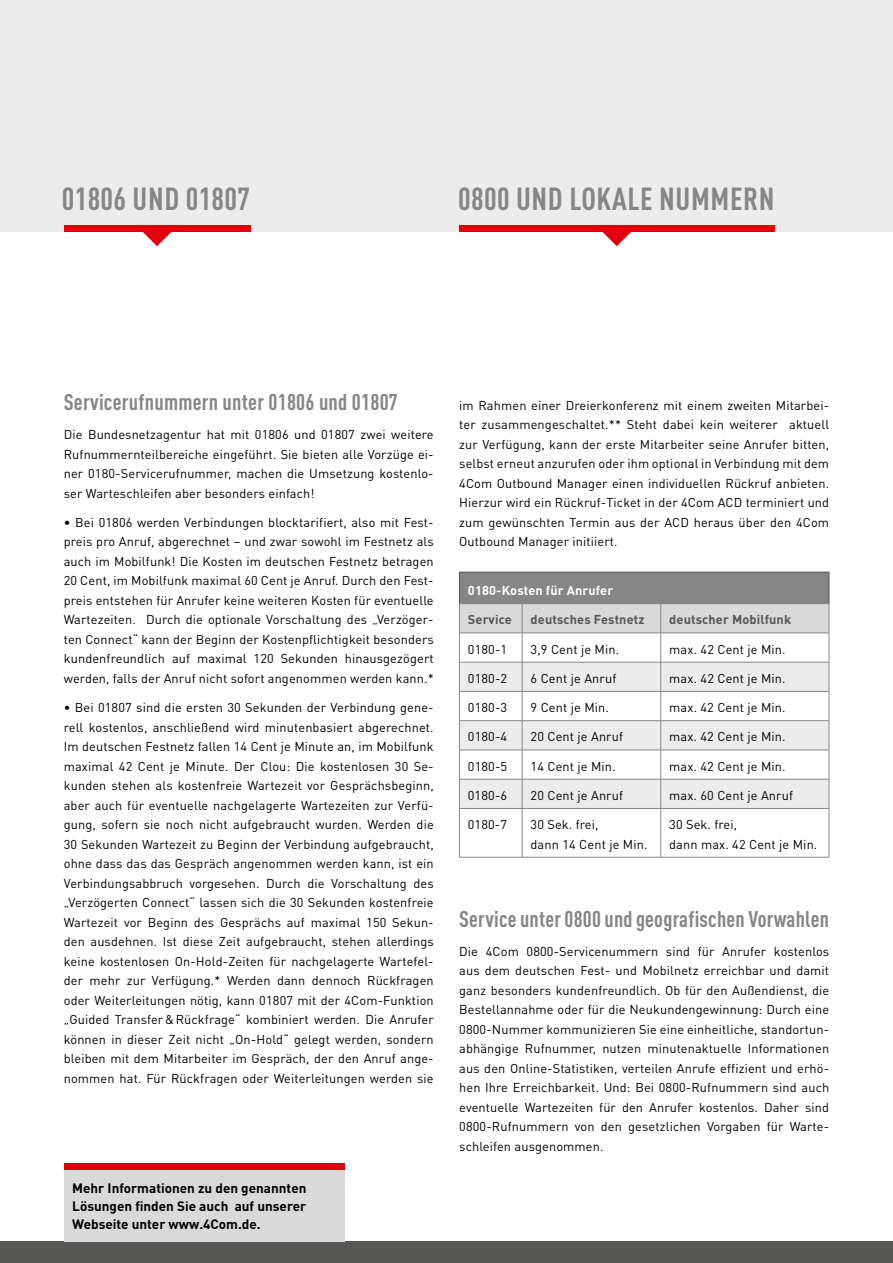
<style>
.page{position:relative;width:893px;height:1263px;background:#fff}
.page>*{position:absolute;margin:0;border:0;box-sizing:border-box;transform-origin:0 0}
.t1{font:700 condensed 31.5px "DINOT";letter-spacing:.02em;color:#868686}
.t2{font:700 condensed 22.5px "DINOT";letter-spacing:.01em;color:#868686}
.t3{font:700 13.5px/18px "DINOT";color:#000;text-align:justify}
.t4{font:12.75px/19.5px "DINOT";letter-spacing:.01em;color:#000;text-align:justify}
.t5{font:700 12.75px "DINOT";letter-spacing:.01em;color:#565655}
.t6{font:700 12.75px "DINOT";letter-spacing:.01em;color:#fff}
</style>
<div class="page">
<div style="left:0;top:0;width:893px;height:231px;background:#ececec"></div>
<div style="left:0;top:1242px;width:893px;height:21px;background:#565655"></div>
<div style="left:459px;top:225px;width:315px;height:6px;background:#e2000f"></div>
<svg style="left:595px;top:231px;width:43px;height:15px"></svg>
<div style="left:459px;top:572px;width:370px;height:32px;background:#868686"></div>
<hr style="left:459px;top:572px;width:63px;height:1px;background:#565655">
<hr style="left:459px;top:572px;width:1px;height:31px;background:#565655">
<hr style="left:522px;top:572px;width:139px;height:1px;background:#565655">
<hr style="left:661px;top:572px;width:168px;height:1px;background:#565655">
<hr style="left:829px;top:572px;width:1px;height:31px;background:#565655">
<hr style="left:459px;top:808px;width:63px;height:1px;background:#868686">
<hr style="left:459px;top:809px;width:1px;height:48px;background:#868686">
<hr style="left:522px;top:808px;width:139px;height:1px;background:#868686">
<hr style="left:522px;top:809px;width:1px;height:48px;background:#868686">
<hr style="left:661px;top:808px;width:168px;height:1px;background:#868686">
<hr style="left:661px;top:809px;width:1px;height:48px;background:#868686">
<hr style="left:829px;top:809px;width:1px;height:48px;background:#868686">
<hr style="left:459px;top:857px;width:63px;height:1px;background:#868686">
<hr style="left:522px;top:857px;width:139px;height:1px;background:#868686">
<hr style="left:661px;top:857px;width:168px;height:1px;background:#868686">
<svg style="left:459px;top:604px;width:371px;height:204px"></svg>
<hr style="left:459px;top:633px;width:63px;height:1px;background:#868686">
<hr style="left:522px;top:633px;width:139px;height:1px;background:#868686">
<hr style="left:661px;top:633px;width:168px;height:1px;background:#868686">
<div style="left:64px;top:1163px;width:280px;height:79px;background:#d9d9da"></div>
<div style="left:64px;top:1163px;width:280px;height:7px;background:#e2000f"></div>
<div style="left:64px;top:225px;width:186px;height:6px;background:#e2000f"></div>
<svg style="left:136px;top:231px;width:42px;height:15px"></svg>
<h1 class="t1" style="left:62px;top:180px;width:190px">01806 und 01807</h1>
<h1 class="t1" style="left:458px;top:180px;width:318px">0800 und lokale nummern</h1>
<h2 class="t2" style="left:64px;top:388px;width:336px">Servicerufnummern unter 01806 und 01807</h2>
<p class="t4" style="left:64px;top:424px;width:371px">Die Bundesnetzagentur hat mit 01806 und 01807 zwei weitere Rufnummernteilbereiche eingeführt. Sie bieten alle Vorzüge ei&shy;ner 0180-Servicerufnummer, machen die Umsetzung kostenlo&shy;ser Warteschleifen aber besonders einfach!</p>
<p class="t4" style="left:64px;top:512px;width:371px">• Bei 01806 werden Verbindungen blocktarifiert, also mit Fest&shy;preis pro Anruf, abgerechnet – und zwar sowohl im Festnetz als auch im Mobilfunk! Die Kosten im deutschen Festnetz betragen 20 Cent, im Mobilfunk maximal 60 Cent je Anruf. Durch den Fest&shy;preis entstehen für Anrufer keine weiteren Kosten für eventuelle Wartezeiten. Durch die optionale Vorschaltung des „Verzöger&shy;ten Connect“ kann der Beginn der Kostenpflichtigkeit besonders kundenfreundlich auf maximal 120 Sekunden hinausgezögert werden, falls der Anruf nicht sofort angenommen werden kann.*</p>
<p class="t4" style="left:64px;top:697px;width:371px">• Bei 01807 sind die ersten 30 Sekunden der Verbindung gene&shy;rell kostenlos, anschließend wird minutenbasiert abgerechnet.<br>Im deutschen Festnetz fallen 14 Cent je Minute an, im Mobilfunk maximal 42 Cent je Minute. Der Clou: Die kostenlosen 30 Se&shy;kunden stehen als kostenfreie Wartezeit vor Gesprächsbeginn, aber auch für eventuelle nachgelagerte Wartezeiten zur Verfü&shy;gung, sofern sie noch nicht aufgebraucht wurden. Werden die 30 Sekunden Wartezeit zu Beginn der Verbindung aufgebraucht, ohne dass das das Gespräch angenommen werden kann, ist ein Verbindungsabbruch vorgesehen. Durch die Vorschaltung des „Verzögerten Connect“ lassen sich die 30 Sekunden kostenfreie Wartezeit vor Beginn des Gesprächs auf maximal 150 Sekun&shy;den ausdehnen. Ist diese Zeit aufgebraucht, stehen allerdings keine kostenlosen On-Hold-Zeiten für nachgelagerte Wartefel&shy;der mehr zur Verfügung.* Werden dann dennoch Rückfragen oder Weiterleitungen nötig, kann 01807 mit der 4Com-Funktion „Guided Transfer&amp;Rückfrage“ kombiniert werden. Die Anrufer können in dieser Zeit nicht „On-Hold“ gelegt werden, sondern bleiben mit dem Mitarbeiter im Gespräch, der den Anruf ange&shy;nommen hat. Für Rückfragen oder Weiterleitungen werden sie</p>
<p class="t3" style="left:72px;top:1178px;width:236px">Mehr Informationen zu den genannten Lösungen finden Sie auch auf unserer Webseite unter www.4Com.de.</p>
<p class="t4" style="left:459px;top:395px;width:371px">im Rahmen einer Dreierkonferenz mit einem zweiten Mitarbei&shy;ter zusammengeschaltet.** Steht dabei kein weiterer aktuell zur Verfügung, kann der erste Mitarbeiter seine Anrufer bitten, selbst erneut anzurufen oder ihm optional in Verbindung mit dem 4Com Outbound Manager einen individuellen Rückruf anbieten.<br>Hierzur wird ein Rückruf-Ticket in der 4Com ACD terminiert und zum gewünschten Termin aus der ACD heraus über den 4Com Outbound Manager initiiert.</p>
<p class="t6" style="left:468px;top:582px;width:147px">0180-Kosten für Anrufer</p>
<p class="t5" style="left:468px;top:611px;width:45px">Service</p>
<p class="t5" style="left:531px;top:611px;width:115px">deutsches Festnetz</p>
<p class="t5" style="left:669px;top:611px;width:123px">deutscher Mobilfunk</p>
<p class="t4" style="left:468px;top:639px;width:41px">0180-1</p>
<p class="t4" style="left:531px;top:639px;width:90px">3,9 Cent je Min.</p>
<p class="t4" style="left:669px;top:639px;width:118px">max. 42 Cent je Min.</p>
<p class="t4" style="left:468px;top:668px;width:41px">0180-2</p>
<p class="t4" style="left:531px;top:668px;width:87px">6 Cent je Anruf</p>
<p class="t4" style="left:669px;top:668px;width:118px">max. 42 Cent je Min.</p>
<p class="t4" style="left:468px;top:697px;width:41px">0180-3</p>
<p class="t4" style="left:531px;top:697px;width:80px">9 Cent je Min.</p>
<p class="t4" style="left:669px;top:697px;width:118px">max. 42 Cent je Min.</p>
<p class="t4" style="left:468px;top:726px;width:41px">0180-4</p>
<p class="t4" style="left:531px;top:726px;width:94px">20 Cent je Anruf</p>
<p class="t4" style="left:669px;top:726px;width:118px">max. 42 Cent je Min.</p>
<p class="t4" style="left:468px;top:756px;width:41px">0180-5</p>
<p class="t4" style="left:531px;top:756px;width:87px">14 Cent je Min.</p>
<p class="t4" style="left:669px;top:756px;width:118px">max. 42 Cent je Min.</p>
<p class="t4" style="left:468px;top:785px;width:41px">0180-6</p>
<p class="t4" style="left:531px;top:785px;width:94px">20 Cent je Anruf</p>
<p class="t4" style="left:669px;top:785px;width:125px">max. 60 Cent je Anruf</p>
<p class="t4" style="left:468px;top:814px;width:41px">0180-7</p>
<p class="t4" style="left:531px;top:814px;width:118px">30 Sek. frei,<br>dann 14 Cent je Min.</p>
<p class="t4" style="left:669px;top:814px;width:150px">30 Sek. frei,<br>dann max. 42 Cent je Min.</p>
<h2 class="t2" style="left:459px;top:905px;width:371px">Service unter 0800 und geografischen Vorwahlen</h2>
<p class="t4" style="left:459px;top:941px;width:371px">Die 4Com 0800-Servicenummern sind für Anrufer kostenlos aus dem deutschen Fest- und Mobilnetz erreichbar und damit ganz besonders kundenfreundlich. Ob für den Außendienst, die Bestellannahme oder für die Neukundengewinnung: Durch eine 0800-Nummer kommunizieren Sie eine einheitliche, standortun&shy;abhängige Rufnummer, nutzen minutenaktuelle Informationen aus den Online-Statistiken, verteilen Anrufe effizient und erhö&shy;hen Ihre Erreichbarkeit. Und: Bei 0800-Rufnummern sind auch eventuelle Wartezeiten für den Anrufer kostenlos. Daher sind 0800-Rufnummern von den gesetzlichen Vorgaben für Warte&shy;schleifen ausgenommen.</p>
</div>
